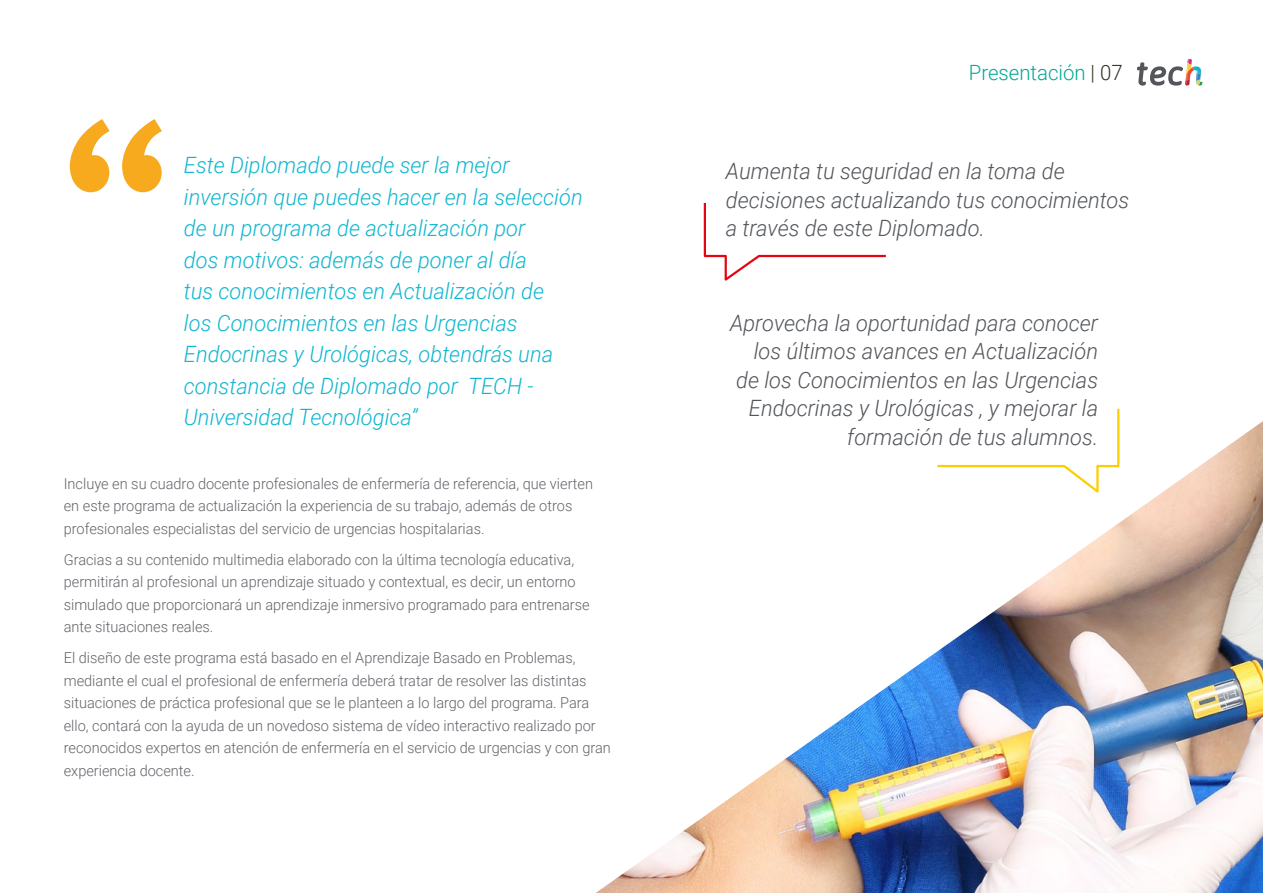
<style>
.page{position:relative;width:1263px;height:893px;background:#fff}
.page>*{position:absolute;margin:0;border:0;box-sizing:border-box;transform-origin:0 0}
.t1{font:italic 300 22.5px/31.5px "Roboto";color:#0fb6cf}
.t2{font:italic 300 22.5px/28.5px "Roboto";color:#52555b;text-align:right}
.t3{font:300 21px "Roboto";color:#00a996}
.t4{font:300 15px/22.5px "Roboto";color:#61646a}
.s1{color:#312e20}
</style>
<div class="page">
<svg style="left:70px;top:119px;width:92px;height:73px"></svg>
<img style="left:596px;top:421px;width:667px;height:472px">
<svg style="left:703px;top:203px;width:183px;height:78px"></svg>
<svg style="left:1137px;top:59px;width:65px;height:27px"></svg>
<p class="t1" style="left:184px;top:149px;width:400px">Este Diplomado puede ser la mejor inversión que puedes hacer en la selección de un programa de actualización por<br>dos motivos: además de poner al día<br>tus conocimientos en Actualización de<br>los Conocimientos en las Urgencias Endocrinas y Urológicas, obtendrás una constancia de Diplomado por TECH - Universidad Tecnológica”</p>
<p class="t4" style="left:64px;top:471px;width:531px">Incluye en su cuadro docente profesionales de enfermería de referencia, que vierten en este programa de actualización la experiencia de su trabajo, además de otros profesionales especialistas del servicio de urgencias hospitalarias.</p>
<p class="t4" style="left:64px;top:547px;width:527px">Gracias a su contenido multimedia elaborado con la última tecnología educativa, permitirán al profesional un aprendizaje situado y contextual, es decir, un entorno simulado que proporcionará un aprendizaje inmersivo programado para entrenarse ante situaciones reales.</p>
<p class="t4" style="left:64px;top:646px;width:548px">El diseño de este programa está basado en el Aprendizaje Basado en Problemas, mediante el cual el profesional de enfermería deberá tratar de resolver las distintas situaciones de práctica profesional que se le planteen a lo largo del programa. Para ello, contará con la ayuda de un novedoso sistema de vídeo interactivo realizado por reconocidos expertos en atención de enfermería en el servicio de urgencias y con gran experiencia docente.</p>
<h2 class="t3" style="left:969px;top:57px;width:155px">Presentación <span class="s1">| 07</span></h2>
<h1 class="t2" style="left:726px;top:156px;width:405px;text-align:left">Aumenta tu seguridad en la toma de decisiones actualizando tus conocimientos a través de este Diplomado.</h1>
<h1 class="t2" style="left:730px;top:308px;width:370px">Aprovecha la oportunidad para conocer los últimos avances en Actualización de los Conocimientos en las Urgencias Endocrinas y Urológicas , y mejorar la formación de tus alumnos.</h1>
</div>
